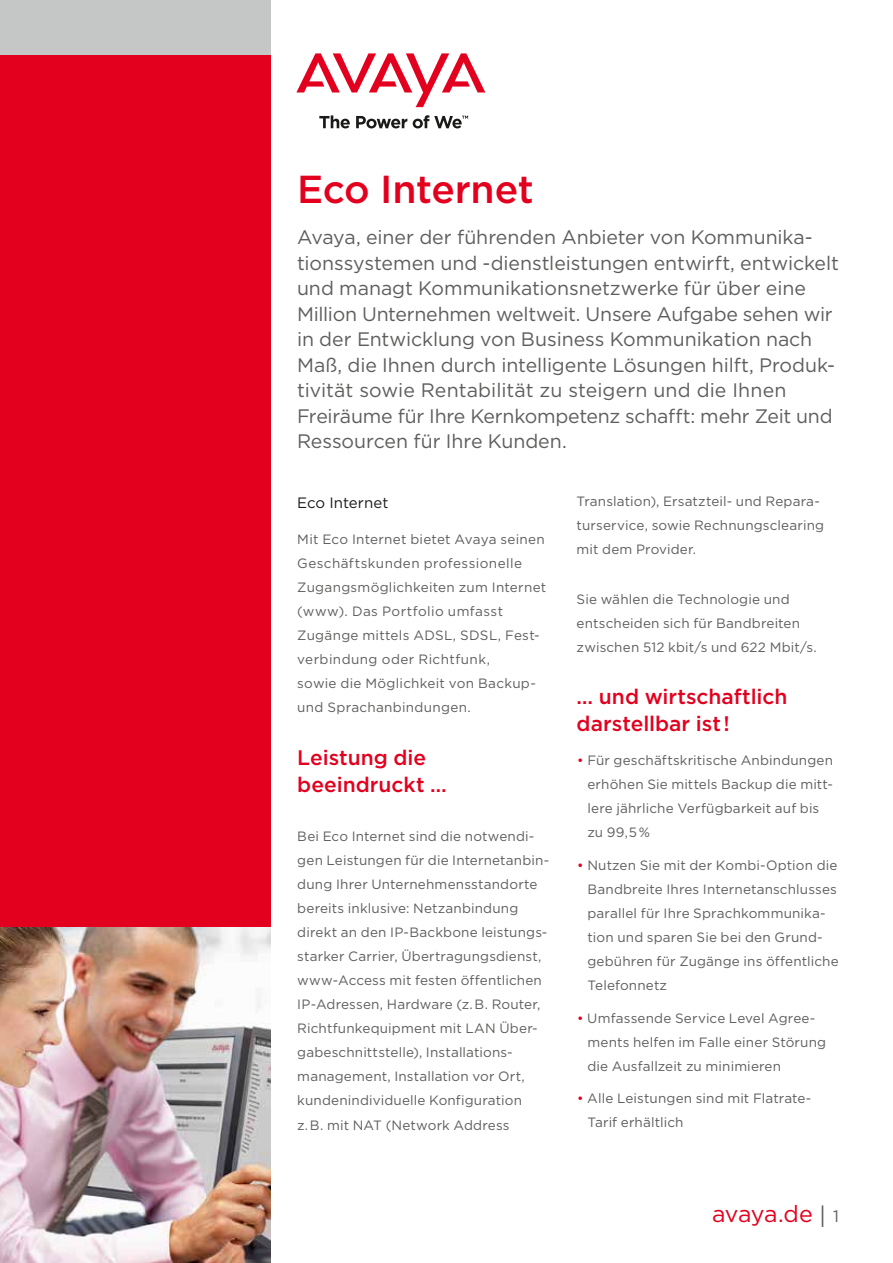
<style>
.page{position:relative;width:893px;height:1263px;background:#fff}
.page>*{position:absolute;margin:0;border:0;box-sizing:border-box;transform-origin:0 0}
.t1{font:500 39px "Gotham";letter-spacing:-.01em;color:#e3001e}
.t2{font:23.25px "Gotham";letter-spacing:-.015em;color:#e3001e}
.t3{font:500 21px/27px "Gotham";color:#e3001e}
.t4{font:19.5px/25.5px "Gotham";letter-spacing:-.005em;color:#5e5e5d}
.t5{font:15px "Gotham";color:#1a1a18}
.t6{font:13.5px/24px "Gotham";letter-spacing:.01em;color:#5e5e5d}
.s1{color:#e3001e}
.s2{color:#5e5e5d}
.s3{font-size:16.5px;color:#5e5e5d}
</style>
<div class="page">
<svg style="left:296px;top:53px;width:189px;height:54px"></svg>
<svg style="left:319px;top:115px;width:31px;height:13px"></svg>
<svg style="left:356px;top:116px;width:51px;height:12px"></svg>
<svg style="left:413px;top:115px;width:55px;height:13px"></svg>
<div style="left:0;top:54px;width:270px;height:874px;background:#e3001e"></div>
<div style="left:0;top:0;width:270px;height:54px;background:#c5c6c6"></div>
<img style="left:0;top:928px;width:270px;height:335px">
<h1 class="t1" style="left:297px;top:167px;width:238px">Eco Internet</h1>
<p class="t4" style="left:297px;top:224px;width:543px">Avaya, einer der führenden Anbieter von Kommunika&shy;tionssystemen und -dienstleistungen entwirft, entwickelt und managt Kommunikationsnetzwerke für über eine Million Unternehmen weltweit. Unsere Aufgabe sehen wir in der Entwicklung von Business Kommunikation nach Maß, die Ihnen durch intelligente Lösungen hilft, Produk&shy;tivität sowie Rentabilität zu steigern und die Ihnen Freiräume für Ihre Kernkompetenz schafft: mehr Zeit und Ressourcen für Ihre Kunden.</p>
<p class="t5" style="left:297px;top:494px;width:93px">Eco Internet</p>
<p class="t6" style="left:297px;top:527px;width:250px">Mit Eco Internet bietet Avaya seinen<br>Geschäftskunden professionelle<br>Zugangsmöglichkeiten zum Internet (www). Das Portfolio umfasst<br>Zugänge mittels ADSL, SDSL, Fest&shy;verbindung oder Richtfunk,<br>sowie die Möglichkeit von Backup&shy;und Sprachanbindungen.</p>
<h3 class="t3" style="left:297px;top:743px;width:151px">Leistung die beeindruckt …</h3>
<p class="t6" style="left:297px;top:824px;width:253px">Bei Eco Internet sind die notwendi&shy;gen Leistungen für die Internetanbin&shy;dung Ihrer Unternehmensstandorte bereits inklusive: Netzanbindung direkt an den IP-Backbone leistungs&shy;starker Carrier, Übertragungsdienst, www-Access mit festen öffentlichen IP-Adressen, Hardware (z.B. Router, Richtfunkequipment mit LAN Über&shy;gabeschnittstelle), Installations&shy;management, Installation vor Ort, kundenindividuelle Konfiguration z.B. mit NAT (Network Address</p>
<p class="t6" style="left:577px;top:489px;width:249px">Translation), Ersatzteil- und Repara&shy;turservice, sowie Rechnungsclearing mit dem Provider.</p>
<p class="t6" style="left:577px;top:587px;width:242px">Sie wählen die Technologie und entscheiden sich für Bandbreiten zwischen 512 kbit/s und 622 Mbit/s.</p>
<h3 class="t3" style="left:577px;top:683px;width:212px">… und wirtschaftlich darstellbar ist !</h3>
<p class="t6" style="left:587px;top:748px;width:247px;text-indent:-10px"><span class="s1">•</span> Für geschäftskritische Anbindungen erhöhen Sie mittels Backup die mitt&shy;lere jährliche Verfügbarkeit auf bis zu 99,5%</p>
<p class="t6" style="left:587px;top:853px;width:253px;text-indent:-10px"><span class="s1">•</span> Nutzen Sie mit der Kombi-Option die<br>Bandbreite Ihres Internetanschlusses parallel für Ihre Sprachkommunika&shy;tion und sparen Sie bei den Grund&shy;gebühren für Zugänge ins öffentliche<br>Telefonnetz</p>
<p class="t6" style="left:587px;top:1006px;width:240px;text-indent:-10px"><span class="s1">•</span> Umfassende Service Level Agree&shy;ments helfen im Falle einer Störung die Ausfallzeit zu minimieren</p>
<p class="t6" style="left:587px;top:1086px;width:224px;text-indent:-10px"><span class="s1">•</span> Alle Leistungen sind mit Flatrate-<br>Tarif erhältlich</p>
<h2 class="t2" style="left:712px;top:1201px;width:128px">avaya.de <span class="s2">|</span> <span class="s3">1</span></h2>
</div>
